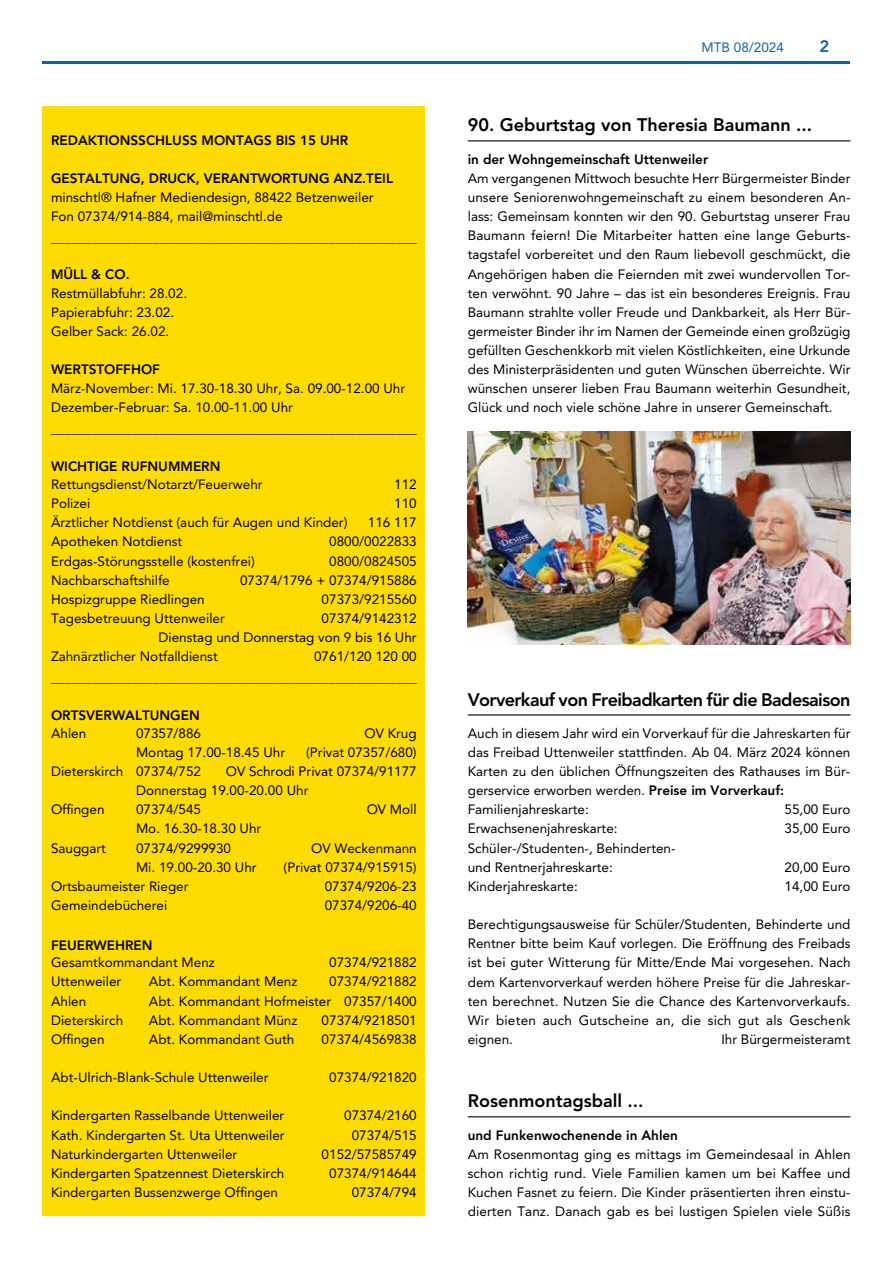
<style>
.page{position:relative;width:893px;height:1263px;background:#fff}
.page>*{position:absolute;margin:0;border:0;box-sizing:border-box;transform-origin:0 0}
.t1{font:800 18px "Avenir LT Pro";color:#000}
.t2{font:800 18px "Avenir LT Pro";letter-spacing:-.03em;color:#000}
.t3{font:800 16.5px "Avenir LT Pro";color:#0666b0}
.t4{font:13.5px/19.2px "Avenir LT Pro";color:#000}
.t5{font:800 13.5px "Avenir LT Pro";color:#000}
.t6{font:13.5px "Avenir LT Pro";color:#0666b0}
.s1{font-weight:800}
</style>
<div class="page">
<hr style="left:43px;top:62px;width:807px;height:2px;background:#0666b0">
<hr style="left:468px;top:140px;width:382px;height:1px;background:#000">
<hr style="left:468px;top:714px;width:382px;height:1px;background:#000">
<hr style="left:468px;top:1116px;width:382px;height:1px;background:#000">
<div style="left:43px;top:106px;width:382px;height:1110px;background:#ffdc01"></div>
<img style="left:468px;top:432px;width:382px;height:212px">
<p class="t5" style="left:51px;top:132px;width:299px">REDAKTIONSSCHLUSS MONTAGS BIS 15 UHR</p>
<p class="t5" style="left:51px;top:170px;width:343px">GESTALTUNG, DRUCK, VERANTWORTUNG ANZ.TEIL</p>
<p class="t4" style="left:51px;top:188px;width:324px">minschtl® Hafner Mediendesign, 88422 Betzenweiler<br>Fon 07374/914-884, mail@minschtl.de</p>
<p class="t4" style="left:51px;top:227px;width:367px">______________________________________________________</p>
<p class="t5" style="left:51px;top:266px;width:80px">MÜLL &amp; CO.</p>
<p class="t4" style="left:51px;top:283px;width:138px">Restmüllabfuhr: 28.02.<br>Papierabfuhr: 23.02.<br>Gelber Sack: 26.02.</p>
<p class="t5" style="left:51px;top:361px;width:110px">WERTSTOFFHOF</p>
<p class="t4" style="left:51px;top:379px;width:356px">März-November: Mi. 17.30-18.30 Uhr, Sa. 09.00-12.00 Uhr<br>Dezember-Februar: Sa. 10.00-11.00 Uhr</p>
<p class="t4" style="left:51px;top:419px;width:367px">______________________________________________________</p>
<p class="t5" style="left:51px;top:458px;width:171px">WICHTIGE RUFNUMMERN</p>
<p class="t4" style="left:51px;top:475px;width:213px">Rettungsdienst/Notarzt/Feuerwehr</p>
<p class="t4" style="left:394px;top:475px;width:24px">112</p>
<p class="t4" style="left:51px;top:494px;width:41px">Polizei</p>
<p class="t4" style="left:394px;top:494px;width:24px">110</p>
<p class="t4" style="left:51px;top:513px;width:298px">Ärztlicher Notdienst (auch für Augen und Kinder)</p>
<p class="t4" style="left:368px;top:513px;width:50px">116 117</p>
<p class="t4" style="left:51px;top:532px;width:133px">Apotheken Notdienst</p>
<p class="t4" style="left:329px;top:532px;width:89px">0800/0022833</p>
<p class="t4" style="left:51px;top:551px;width:205px">Erdgas-Störungsstelle (kostenfrei)</p>
<p class="t4" style="left:329px;top:551px;width:89px">0800/0824505</p>
<p class="t4" style="left:51px;top:570px;width:120px">Nachbarschaftshilfe</p>
<p class="t4" style="left:240px;top:570px;width:178px">07374/1796 + 07374/915886</p>
<p class="t4" style="left:51px;top:589px;width:155px">Hospizgruppe Riedlingen</p>
<p class="t4" style="left:322px;top:589px;width:97px">07373/9215560</p>
<p class="t4" style="left:51px;top:608px;width:175px">Tagesbetreuung Uttenweiler</p>
<p class="t4" style="left:322px;top:608px;width:97px">07374/9142312</p>
<p class="t4" style="left:159px;top:628px;width:260px">Dienstag und Donnerstag von 9 bis 16 Uhr</p>
<p class="t4" style="left:51px;top:647px;width:168px">Zahnärztlicher Notfalldienst</p>
<p class="t4" style="left:51px;top:646px;width:367px;line-height:20.7px;text-align:right">0761/120 120 00 ______________________________________________________</p>
<p class="t5" style="left:51px;top:707px;width:150px">ORTSVERWALTUNGEN</p>
<p class="t4" style="left:51px;top:723px;width:37px">Ahlen</p>
<p class="t4" style="left:136px;top:723px;width:67px">07357/886</p>
<p class="t4" style="left:364px;top:723px;width:54px">OV Krug</p>
<p class="t4" style="left:136px;top:742px;width:151px">Montag 17.00-18.45 Uhr</p>
<p class="t4" style="left:306px;top:742px;width:112px">(Privat 07357/680)</p>
<p class="t4" style="left:51px;top:762px;width:152px">Dieterskirch 07374/752</p>
<p class="t4" style="left:136px;top:762px;width:282px;text-indent:90px">OV Schrodi Privat 07374/91177<br>Donnerstag 19.00-20.00 Uhr</p>
<p class="t4" style="left:51px;top:800px;width:55px">Offingen</p>
<p class="t4" style="left:136px;top:800px;width:67px">07374/545</p>
<p class="t4" style="left:367px;top:800px;width:52px">OV Moll</p>
<p class="t4" style="left:136px;top:819px;width:127px">Mo. 16.30-18.30 Uhr</p>
<p class="t4" style="left:51px;top:838px;width:57px">Sauggart</p>
<p class="t4" style="left:136px;top:838px;width:97px">07374/9299930</p>
<p class="t4" style="left:311px;top:838px;width:107px">OV Weckenmann</p>
<p class="t4" style="left:136px;top:857px;width:122px">Mi. 19.00-20.30 Uhr</p>
<p class="t4" style="left:284px;top:857px;width:135px">(Privat 07374/915915)</p>
<p class="t4" style="left:51px;top:876px;width:139px">Ortsbaumeister Rieger</p>
<p class="t4" style="left:325px;top:876px;width:94px">07374/9206-23</p>
<p class="t4" style="left:51px;top:895px;width:118px">Gemeindebücherei</p>
<p class="t4" style="left:325px;top:895px;width:94px">07374/9206-40</p>
<p class="t5" style="left:51px;top:937px;width:103px">FEUERWEHREN</p>
<p class="t4" style="left:51px;top:953px;width:165px">Gesamtkommandant Menz</p>
<p class="t4" style="left:329px;top:953px;width:89px">07374/921882</p>
<p class="t4" style="left:51px;top:972px;width:72px">Uttenweiler</p>
<p class="t4" style="left:149px;top:972px;width:150px">Abt. Kommandant Menz</p>
<p class="t4" style="left:329px;top:972px;width:89px">07374/921882</p>
<p class="t4" style="left:51px;top:991px;width:37px">Ahlen</p>
<p class="t4" style="left:149px;top:991px;width:269px">Abt. Kommandant Hofmeister 07357/1400</p>
<p class="t4" style="left:51px;top:1010px;width:74px">Dieterskirch</p>
<p class="t4" style="left:149px;top:1010px;width:150px">Abt. Kommandant Münz</p>
<p class="t4" style="left:322px;top:1010px;width:97px">07374/9218501</p>
<p class="t4" style="left:51px;top:1029px;width:55px">Offingen</p>
<p class="t4" style="left:149px;top:1029px;width:147px">Abt. Kommandant Guth</p>
<p class="t4" style="left:322px;top:1029px;width:97px">07374/4569838</p>
<p class="t4" style="left:51px;top:1068px;width:219px">Abt-Ulrich-Blank-Schule Uttenweiler</p>
<p class="t4" style="left:329px;top:1068px;width:89px">07374/921820</p>
<p class="t4" style="left:51px;top:1106px;width:235px">Kindergarten Rasselbande Uttenweiler</p>
<p class="t4" style="left:344px;top:1106px;width:74px">07374/2160</p>
<p class="t4" style="left:51px;top:1125px;width:235px">Kath. Kindergarten St. Uta Uttenweiler</p>
<p class="t4" style="left:352px;top:1125px;width:67px">07374/515</p>
<p class="t4" style="left:51px;top:1144px;width:188px">Naturkindergarten Uttenweiler</p>
<p class="t4" style="left:322px;top:1144px;width:97px">0152/57585749</p>
<p class="t4" style="left:51px;top:1163px;width:235px">Kindergarten Spatzennest Dieterskirch</p>
<p class="t4" style="left:329px;top:1163px;width:89px">07374/914644</p>
<p class="t4" style="left:51px;top:1182px;width:229px">Kindergarten Bussenzwerge Offingen</p>
<p class="t4" style="left:352px;top:1182px;width:67px">07374/794</p>
<p class="t6" style="left:702px;top:39px;width:84px">MTB 08/2024</p>
<p class="t3" style="left:819px;top:36px;width:11px">2</p>
<h1 class="t1" style="left:468px;top:115px;width:346px">90. Geburtstag von Theresia Baumann ...</h1>
<p class="t5" style="left:468px;top:151px;width:242px">in der Wohngemeinschaft Uttenweiler</p>
<p class="t4" style="left:468px;top:168px;width:384px;text-align:justify">Am vergangenen Mittwoch besuchte Herr Bürgermeister Binder unsere Seniorenwohngemeinschaft zu einem besonderen An&shy;lass: Gemeinsam konnten wir den 90. Geburtstag unserer Frau Baumann feiern! Die Mitarbeiter hatten eine lange Geburts&shy;tagstafel vorbereitet und den Raum liebevoll geschmückt, die Angehörigen haben die Feiernden mit zwei wundervollen Tor&shy;ten verwöhnt. 90 Jahre – das ist ein besonderes Ereignis. Frau Baumann strahlte voller Freude und Dankbarkeit, als Herr Bür&shy;germeister Binder ihr im Namen der Gemeinde einen großzügig gefüllten Geschenkkorb mit vielen Köstlichkeiten, eine Urkunde des Ministerpräsidenten und guten Wünschen überreichte. Wir wünschen unserer lieben Frau Baumann weiterhin Gesundheit, Glück und noch viele schöne Jahre in unserer Gemeinschaft.</p>
<h1 class="t2" style="left:468px;top:689px;width:384px">Vorverkauf von Freibadkarten für die Badesaison</h1>
<p class="t4" style="left:468px;top:723px;width:384px">Auch in diesem Jahr wird ein Vorverkauf für die Jahreskarten für das Freibad Uttenweiler stattfinden. Ab 04. März 2024 können Karten zu den üblichen Öffnungszeiten des Rathauses im Bür&shy;gerservice erworben werden. <span class="s1">Preise im Vorverkauf:<br></span>Familienjahreskarte:</p>
<p class="t4" style="left:785px;top:800px;width:67px">55,00 Euro</p>
<p class="t4" style="left:468px;top:819px;width:151px">Erwachsenenjahreskarte:</p>
<p class="t4" style="left:785px;top:819px;width:67px">35,00 Euro</p>
<p class="t4" style="left:468px;top:838px;width:209px">Schüler-/Studenten-, Behinderten&shy;und Rentnerjahreskarte:</p>
<p class="t4" style="left:785px;top:857px;width:67px">20,00 Euro</p>
<p class="t4" style="left:468px;top:876px;width:112px">Kinderjahreskarte:</p>
<p class="t4" style="left:785px;top:876px;width:67px">14,00 Euro</p>
<p class="t4" style="left:468px;top:915px;width:384px;text-align:justify">Berechtigungsausweise für Schüler/Studenten, Behinderte und Rentner bitte beim Kauf vorlegen. Die Eröffnung des Freibads ist bei guter Witterung für Mitte/Ende Mai vorgesehen. Nach dem Kartenvorverkauf werden höhere Preise für die Jahreskar&shy;ten berechnet. Nutzen Sie die Chance des Kartenvorverkaufs.<br>Wir bieten auch Gutscheine an, die sich gut als Geschenk eignen.</p>
<p class="t4" style="left:721px;top:1029px;width:131px">Ihr Bürgermeisteramt</p>
<h1 class="t1" style="left:468px;top:1090px;width:177px">Rosenmontagsball ...</h1>
<p class="t5" style="left:468px;top:1127px;width:212px">und Funkenwochenende in Ahlen</p>
<p class="t4" style="left:468px;top:1144px;width:384px;text-align:justify">Am Rosenmontag ging es mittags im Gemeindesaal in Ahlen schon richtig rund. Viele Familien kamen um bei Kaffee und Kuchen Fasnet zu feiern. Die Kinder präsentierten ihren einstu&shy;dierten Tanz. Danach gab es bei lustigen Spielen viele Süßis</p>
</div>
